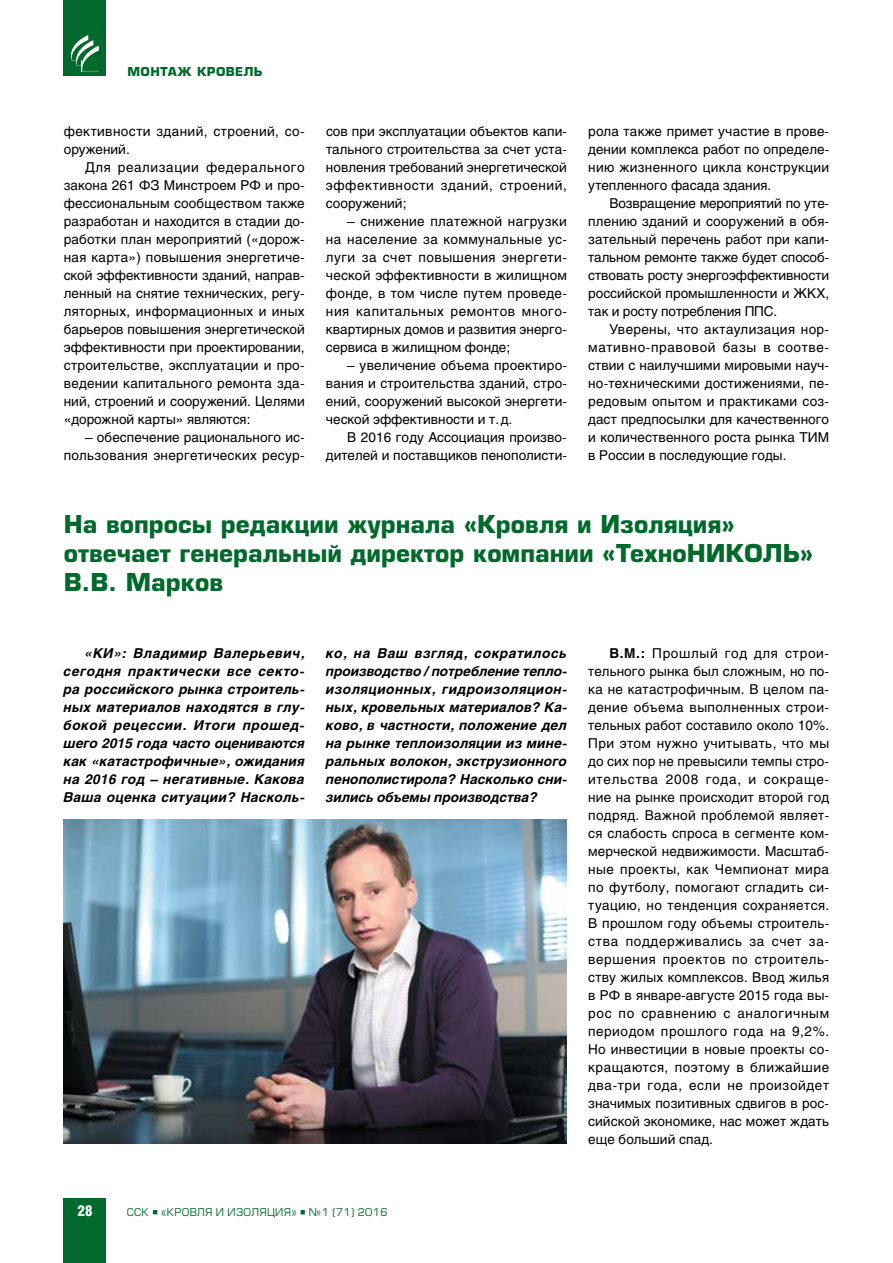
<style>
.page{position:relative;width:893px;height:1263px;background:#fff}
.page>*{position:absolute;margin:0;border:0;box-sizing:border-box;transform-origin:0 0}
.t1{font:700 24px/28.8px "Europe";color:#00692b}
.t2{font:900 15px "Helios Cond";color:#fff}
.t3{font:13.5px/18px "Helios";letter-spacing:.005em;color:#000;text-align:justify}
.t4{font:italic 700 13.5px/18px "Helios";letter-spacing:.015em;color:#000;text-align:justify}
.t5{font:13.5px/18px "Helios";letter-spacing:.025em;color:#000;text-align:right}
.t6{font:13.5px/18px "Helios";letter-spacing:.03em;color:#000}
.t7{font:700 12px "Europe";letter-spacing:.03em;color:#00692b}
.t8{font:10.5px "Europe";letter-spacing:.03em;color:#00692b}
.s1{font-weight:700}
</style>
<div class="page">
<div style="left:64px;top:1198px;width:42px;height:65px;background:#00692b"></div>
<div style="left:64px;top:0;width:42px;height:76px;background:#00692b"></div>
<svg style="left:71px;top:35px;width:28px;height:36px"></svg>
<img style="left:64px;top:820px;width:503px;height:324px">
<p class="t7" style="left:128px;top:64px;width:137px">монтаж кровель</p>
<p class="t6" style="left:64px;top:122px;width:242px">фективности зданий, строений, со&shy;оружений.</p>
<p class="t3" style="left:64px;top:158px;width:242px;text-indent:21px">Для реализации федерального закона 261 ФЗ Минстроем РФ и про&shy;фессиональным сообществом также разработан и находится в стадии до&shy;работки план мероприятий («дорож&shy;ная карта») повышения энергетиче&shy;ской эффективности зданий, направ&shy;ленный на снятие технических, регу&shy;ляторных, информационных и иных барьеров повышения энергетической эффективности при проектировании, строительстве, эксплуатации и про&shy;ведении капитального ремонта зда&shy;ний, строений и сооружений. Целями «дорожной карты» являются:</p>
<p class="t5" style="left:64px;top:428px;width:243px">– обеспечение рационального ис&shy;пользования энергетических ресур-</p>
<p class="t3" style="left:326px;top:122px;width:242px">сов при эксплуатации объектов капи&shy;тального строительства за счет уста&shy;новления требований энергетической эффективности зданий, строений, сооружений;</p>
<p class="t3" style="left:326px;top:212px;width:243px;text-indent:21px">– снижение платежной нагрузки на население за коммунальные ус&shy;луги за счет повышения энергети&shy;ческой эффективности в жилищном фонде, в том числе путем проведе&shy;ния капитальных ремонтов много&shy;квартирных домов и развития энерго&shy;сервиса в жилищном фонде;</p>
<p class="t3" style="left:326px;top:356px;width:243px;text-indent:21px">– увеличение объема проектиро&shy;вания и строительства зданий, стро&shy;ений, сооружений высокой энергети&shy;ческой эффективности и т.д.</p>
<p class="t3" style="left:326px;top:428px;width:242px;text-align:right">В 2016 году Ассоциация произво&shy;дителей и поставщиков пенополисти-</p>
<p class="t3" style="left:588px;top:122px;width:243px">рола также примет участие в прове&shy;дении комплекса работ по определе&shy;нию жизненного цикла конструкции утепленного фасада здания.</p>
<p class="t3" style="left:588px;top:194px;width:243px;text-indent:21px">Возвращение мероприятий по уте&shy;плению зданий и сооружений в обя&shy;зательный перечень работ при капи&shy;тальном ремонте также будет способ&shy;ствовать росту энергоэффективности российской промышленности и ЖКХ, так и росту потребления ППС.</p>
<p class="t3" style="left:588px;top:320px;width:242px;text-indent:21px">Уверены, что актаулизация нор&shy;мативно-правовой базы в соотве&shy;ствии с наилучшими мировыми науч&shy;но-техническими достижениями, пе&shy;редовым опытом и практиками соз&shy;даст предпосылки для качественного и количественного роста рынка ТИМ в России в последующие годы.</p>
<h1 class="t1" style="left:64px;top:510px;width:751px">На вопросы редакции журнала «Кровля и Изоляция» отвечает генеральный директор компании «ТехноНИКОЛЬ»<br>В.В. Марков</h1>
<p class="t4" style="left:64px;top:644px;width:243px;text-indent:21px">«КИ»: Владимир Валерьевич, сегодня практически все секто&shy;ра российского рынка строитель&shy;ных материалов находятся в глу&shy;бокой рецессии. Итоги прошед&shy;шего 2015 года часто оцениваются как «катастрофичные», ожидания на 2016 год – негативные. Какова Ваша оценка ситуации? Насколь-</p>
<p class="t4" style="left:326px;top:644px;width:243px">ко, на Ваш взгляд, сократилось производство / потребление тепло&shy;изоляционных, гидроизоляцион&shy;ных, кровельных материалов? Ка&shy;ково, в частности, положение дел на рынке теплоизоляции из мине&shy;ральных волокон, экструзионного пенополистирола? Насколько сни&shy;зились объемы производства?</p>
<p class="t3" style="left:588px;top:644px;width:243px;text-indent:21px"><span class="s1">В.М.:</span> Прошлый год для строи&shy;тельного рынка был сложным, но по&shy;ка не катастрофичным. В целом па&shy;дение объема выполненных строи&shy;тельных работ составило около 10%.<br>При этом нужно учитывать, что мы до сих пор не превысили темпы стро&shy;ительства 2008 года, и сокраще&shy;ние на рынке происходит второй год подряд. Важной проблемой являет&shy;ся слабость спроса в сегменте ком&shy;мерческой недвижимости. Масштаб&shy;ные проекты, как Чемпионат мира по футболу, помогают сгладить си&shy;туацию, но тенденция сохраняется.<br>В прошлом году объемы строитель&shy;ства поддерживались за счет за&shy;вершения проектов по строитель&shy;ству жилых комплексов. Ввод жилья в РФ в январе-августе 2015 года вы&shy;рос по сравнению с аналогичным периодом прошлого года на 9,2%.<br>Но инвестиции в новые проекты со&shy;кращаются, поэтому в ближайшие два-три года, если не произойдет значимых позитивных сдвигов в рос&shy;сийской экономике, нас может ждать еще больший спад.</p>
<p class="t2" style="left:78px;top:1202px;width:17px">28</p>
<p class="t8" style="left:127px;top:1206px;width:262px">ССК ■ «Кровля и Изоляция» ■ №1 (71) 2016</p>
</div>
